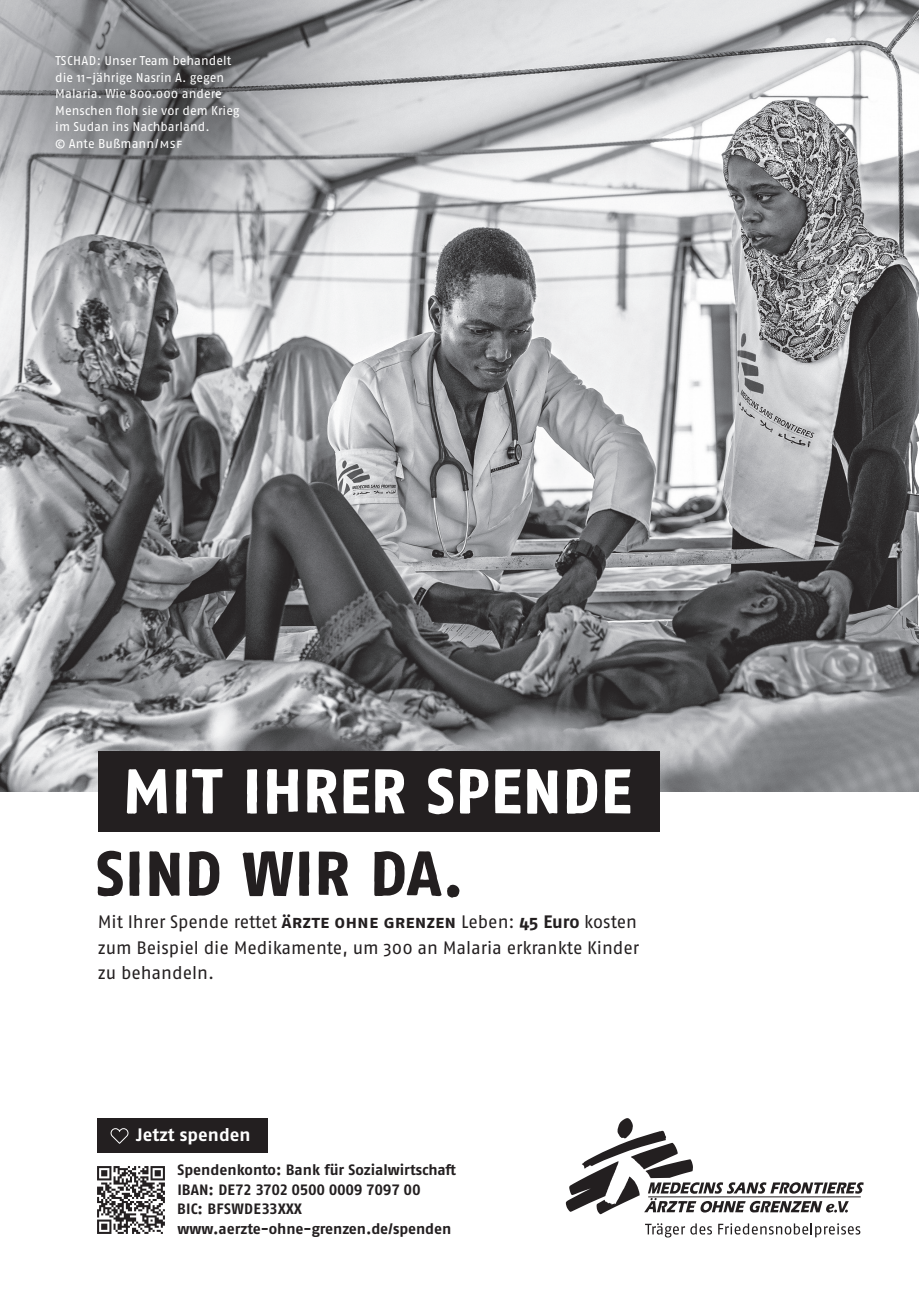
<style>
.page{position:relative;width:919px;height:1289px;background:#fff}
.page>*{position:absolute;margin:0;border:0;box-sizing:border-box;transform-origin:0 0}
.t1{font:63px "Fago Rough Bold Lf";letter-spacing:.02em;color:#fff}
.t2{font:63px "Fago Rough Bold Lf";letter-spacing:.02em;color:#231f20}
.ÄRZ_-_FLIESSTEXT_9_pt__linksbündig{font:18px/25.5px "Fago Pro";letter-spacing:-.005em;color:#231f20}
.ÄRZ_-_FLIESSTEXT_9_pt__linksbündig-2{font:700 18px "Fago Pro";letter-spacing:.005em;color:#fff}
.Copy_RE_10{font:700 15px/19.5px "Fago Pro";letter-spacing:-.005em;color:#231f20}
.ÄRZ_-_FLIESSTEXT_9_pt__linksbündig-3{font:12.75px/16.5px "Fago Pro";letter-spacing:.005em;color:#fff}
.s1{font-weight:700}
</style>
<div class="page">
<img style="left:98px;top:1166px;width:67px;height:67px">
<img style="left:0;top:0;width:918px;height:791px">
<svg style="left:566px;top:1118px;width:297px;height:96px"></svg>
<svg style="left:645px;top:1223px;width:67px;height:14px"></svg>
<svg style="left:718px;top:1223px;width:142px;height:14px"></svg>
<div style="left:98px;top:750px;width:561px;height:81px;background:#231f20"></div>
<div style="left:98px;top:1118px;width:170px;height:34px;background:#231f20"></div>
<svg style="left:110px;top:1128px;width:19px;height:16px"></svg>
<p class="ÄRZ_-_FLIESSTEXT_9_pt__linksbündig-3" style="left:55px;top:53px;width:186px">TSCHAD: Unser Team behandelt die 11-jährige Nasrin A. gegen<br>Malaria. Wie 800.000 andere<br>Menschen floh sie vor dem Krieg im Sudan ins Nachbarland.<br>© Ante Bußmann/MSF</p>
<p class="t1" style="left:123px;top:756px;width:510px">MIT IHRER SPENDE</p>
<p class="t2" style="left:97px;top:838px;width:369px">SIND WIR DA.</p>
<p class="ÄRZ_-_FLIESSTEXT_9_pt__linksbündig" style="left:98px;top:909px;width:543px">Mit Ihrer Spende rettet <span class="s1">Ärzte ohne Grenzen</span> Leben: <span class="s1">45 Euro</span> kosten zum Beispiel die Medikamente, um 300 an Malaria erkrankte Kinder zu behandeln.</p>
<p class="ÄRZ_-_FLIESSTEXT_9_pt__linksbündig-2" style="left:136px;top:1124px;width:116px">Jetzt spenden</p>
<p class="Copy_RE_10" style="left:177px;top:1160px;width:280px">Spendenkonto: Bank für Sozialwirtschaft</p>
<p class="Copy_RE_10" style="left:177px;top:1179px;width:245px">IBAN: DE72 3702 0500 0009 7097 00<br>BIC: BFSWDE33XXX</p>
<p class="Copy_RE_10" style="left:178px;top:1218px;width:275px">www.aerzte-ohne-grenzen.de/spenden</p>
</div>
